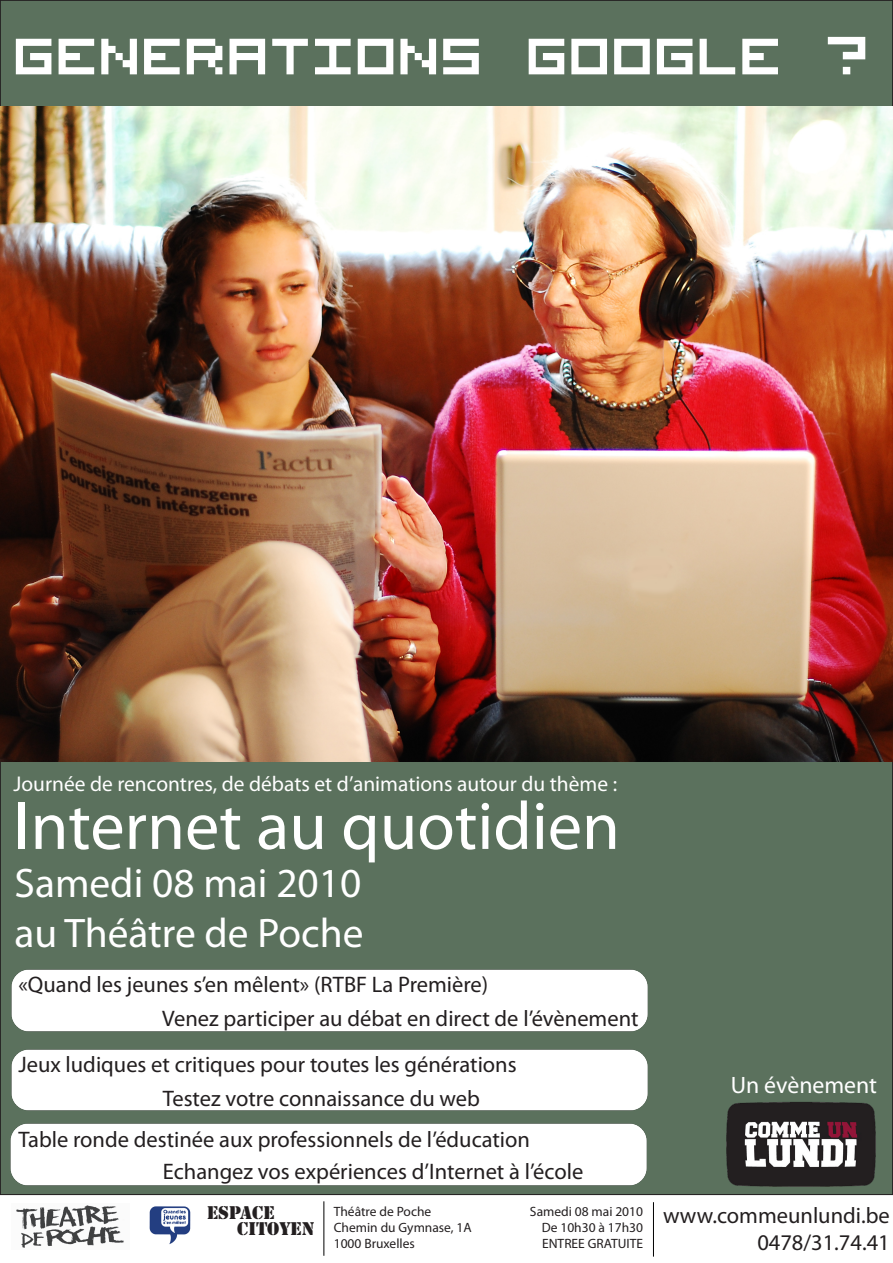
<style>
.page{position:relative;width:893px;height:1263px;background:#fff}
.page>*{position:absolute;margin:0;border:0;box-sizing:border-box;transform-origin:0 0}
.t1{font:71.25px "Visitor TT1 BRK";color:#fff}
.t2{font:68.25px "Myriad Pro";color:#fff}
.t3{font:41.4px "Myriad Pro";color:#fff}
.t4{font:23.77px "Myriad Pro";color:#fff}
.t5{font:22.5px "Myriad Pro";color:#231f20}
.t6{font:21.45px "Myriad Pro";color:#fff}
.t7{font:17.1px "Stencil Std";color:#231f20}
.t8{font:13.5px "Myriad Pro";color:#231f20}
.s1{font-size:75px}
</style>
<div class="page">
<div style="left:0;top:0;width:893px;height:1194px;background:#5b715d"></div>
<img style="left:0;top:106px;width:893px;height:656px">
<img style="left:16px;top:1205px;width:108px;height:43px">
<img style="left:149px;top:1206px;width:42px;height:38px">
<hr style="left:323px;top:1201px;width:1px;height:55px;background:#000">
<hr style="left:653px;top:1202px;width:1px;height:54px;background:#000">
<img style="left:726px;top:1102px;width:150px;height:85px">
<div style="left:11px;top:969px;width:637px;height:63px;background:#fff"></div>
<div style="left:12px;top:1049px;width:636px;height:62px;background:#fff"></div>
<div style="left:11px;top:1123px;width:636px;height:63px;background:#fff"></div>
<p class="t1" style="left:16px;top:24px;width:858px">GENERATIONs GOOGLE <span class="s1">?</span></p>
<p class="t6" style="left:14px;top:770px;width:605px">Journée de rencontres, de débats et d’animations autour du thème :</p>
<p class="t2" style="left:14px;top:784px;width:608px">Internet au quotidien</p>
<p class="t3" style="left:15px;top:857px;width:348px">Samedi 08 mai 2010</p>
<p class="t3" style="left:15px;top:907px;width:350px">au Théâtre de Poche</p>
<p class="t5" style="left:18px;top:970px;width:471px">«Quand les jeunes s’en mêlent» (RTBF La Première)</p>
<p class="t5" style="left:162px;top:1005px;width:478px">Venez participer au débat en direct de l’évènement</p>
<p class="t5" style="left:18px;top:1051px;width:500px">Jeux ludiques et critiques pour toutes les générations</p>
<p class="t5" style="left:163px;top:1085px;width:319px">Testez votre connaissance du web</p>
<p class="t5" style="left:18px;top:1125px;width:513px">Table ronde destinée aux professionnels de l’éducation</p>
<p class="t5" style="left:163px;top:1157px;width:422px">Echangez vos expériences d’Internet à l’école</p>
<p class="t7" style="left:207px;top:1201px;width:69px">ESPACE</p>
<p class="t7" style="left:237px;top:1217px;width:79px">CITOYEN</p>
<p class="t8" style="left:334px;top:1203px;width:99px">Théâtre de Poche</p>
<p class="t8" style="left:334px;top:1219px;width:139px">Chemin du Gymnase, 1A</p>
<p class="t8" style="left:334px;top:1235px;width:83px">1000 Bruxelles</p>
<p class="t8" style="left:530px;top:1203px;width:115px">Samedi 08 mai 2010</p>
<p class="t8" style="left:542px;top:1219px;width:103px">De 10h30 à 17h30</p>
<p class="t8" style="left:542px;top:1235px;width:102px">ENTREE GRATUITE</p>
<p class="t4" style="left:731px;top:1070px;width:148px">Un évènement</p>
<p class="t5" style="left:663px;top:1201px;width:228px">www.commeunlundi.be</p>
<p class="t5" style="left:757px;top:1228px;width:134px">0478/31.74.41</p>
</div>
